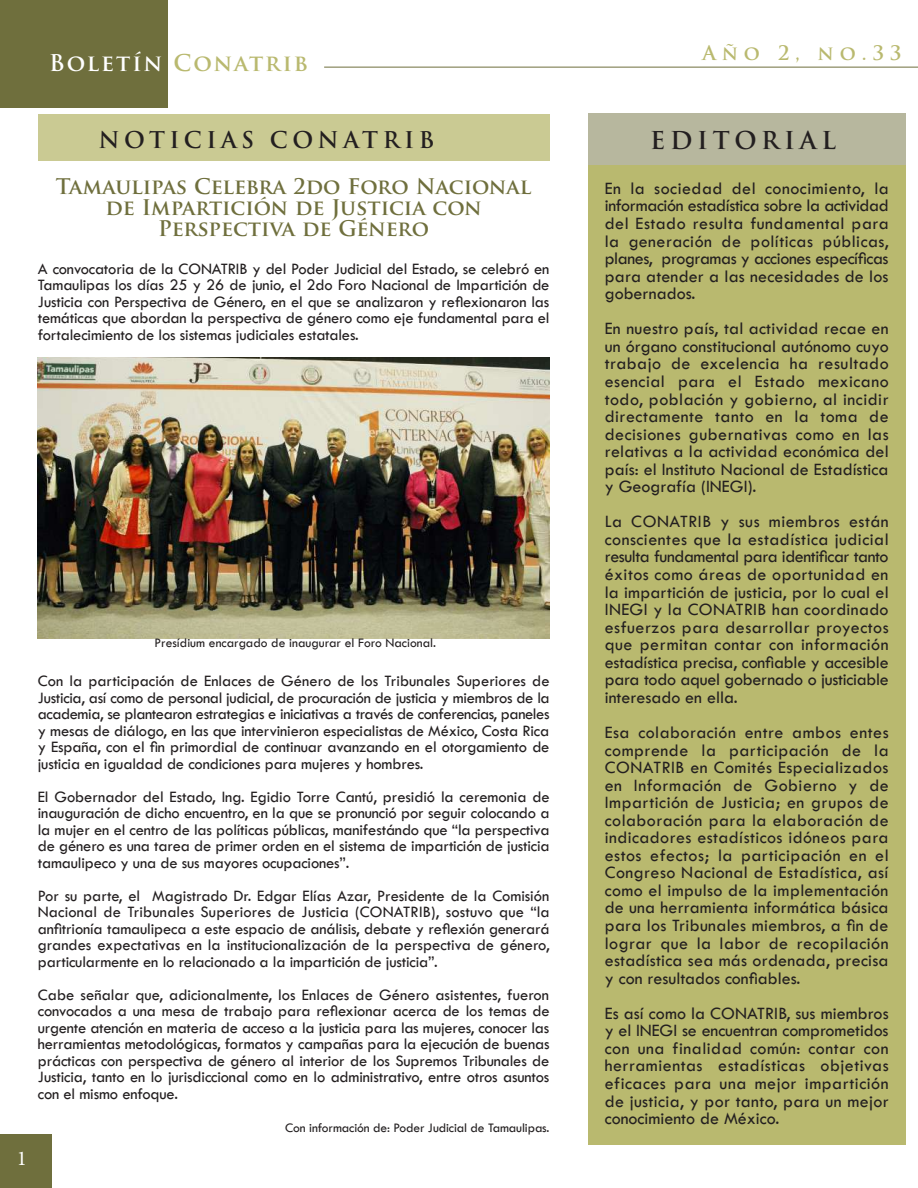
<style>
.page{position:relative;width:918px;height:1188px;background:#fff}
.page>*{position:absolute;margin:0;border:0;box-sizing:border-box;transform-origin:0 0}
.t1{font:700 24px "Trajan Pro";letter-spacing:.2em;color:#231f20}
.t2{font:700 22.5px "Trajan Pro";letter-spacing:.2em;color:#231f20}
.t3{font:700 22.5px "Trajan Pro";letter-spacing:.09em;color:#b9b96f}
.t4{font:700 21px/21px "Trajan Pro";color:#6f6f3d;text-align:center}
.t5{font:21px "Minion Pro";color:#fff}
.t6{font:700 19.5px "Trajan Pro";letter-spacing:.295em;color:#b9b96f}
.t7{font:500 18px/17.5px "Tw Cen";color:#231f20;text-align:justify}
.t8{font:500 16.5px/16.5px "Tw Cen";letter-spacing:-.01em;color:#231f20;text-align:justify}
.t9{font:500 13.5px "Tw Cen";letter-spacing:-.01em;color:#231f20}
.s1{color:#fff}
</style>
<div class="page">
<div style="left:0;top:1135px;width:52px;height:53px;background:#6f6f3d"></div>
<div style="left:0;top:0;width:168px;height:108px;background:#6f6f3d"></div>
<hr style="left:324px;top:67px;width:594px;height:1px;background:#6f6f3d">
<div style="left:588px;top:114px;width:318px;height:51px;background:#b7b79e"></div>
<div style="left:588px;top:165px;width:318px;height:980px;background:#b9b96f"></div>
<div style="left:38px;top:114px;width:511px;height:47px;background:#caca93"></div>
<img style="left:38px;top:357px;width:511px;height:281px">
<h2 class="t3" style="left:49px;top:49px;width:261px"><span class="s1">Boletín</span> Conatrib</h2>
<h2 class="t2" style="left:98px;top:126px;width:338px">NOTICIAS CONATRIB</h2>
<p class="t4" style="left:56px;top:176px;width:477px">Tamaulipas Celebra 2do Foro Nacional de Impartición de Justicia con<br>Perspectiva de Género</p>
<p class="t8" style="left:38px;top:260px;width:513px">A convocatoria de la CONATRIB y del Poder Judicial del Estado, se celebró en Tamaulipas los días 25 y 26 de junio, el 2do Foro Nacional de Impartición de Justicia con Perspectiva de Género, en el que se analizaron y reflexionaron las temáticas que abordan la perspectiva de género como eje fundamental para el fortalecimiento de los sistemas judiciales estatales.</p>
<p class="t5" style="left:17px;top:1144px;width:12px">1</p>
<p class="t9" style="left:154px;top:635px;width:283px">Presídium encargado de inaugurar el Foro Nacional.</p>
<p class="t8" style="left:38px;top:673px;width:513px">Con la participación de Enlaces de Género de los Tribunales Superiores de Justicia, así como de personal judicial, de procuración de justicia y miembros de la academia, se plantearon estrategias e iniciativas a través de conferencias, paneles y mesas de diálogo, en las que intervinieron especialistas de México, Costa Rica y España, con el fin primordial de continuar avanzando en el otorgamiento de justicia en igualdad de condiciones para mujeres y hombres.</p>
<p class="t8" style="left:38px;top:788px;width:513px">El Gobernador del Estado, Ing. Egidio Torre Cantú, presidió la ceremonia de inauguración de dicho encuentro, en la que se pronunció por seguir colocando a la mujer en el centro de las políticas públicas, manifestándo que “la perspectiva de género es una tarea de primer orden en el sistema de impartición de justicia tamaulipeco y una de sus mayores ocupaciones”.</p>
<p class="t8" style="left:38px;top:887px;width:513px">Por su parte, el Magistrado Dr. Edgar Elías Azar, Presidente de la Comisión Nacional de Tribunales Superiores de Justicia (CONATRIB), sostuvo que “la anfitrionía tamaulipeca a este espacio de análisis, debate y reflexión generará grandes expectativas en la institucionalización de la perspectiva de género, particularmente en lo relacionado a la impartición de justicia”.</p>
<p class="t8" style="left:38px;top:986px;width:513px">Cabe señalar que, adicionalmente, los Enlaces de Género asistentes, fueron convocados a una mesa de trabajo para reflexionar acerca de los temas de urgente atención en materia de acceso a la justicia para las mujeres, conocer las herramientas metodológicas, formatos y campañas para la ejecución de buenas prácticas con perspectiva de género al interior de los Supremos Tribunales de Justicia, tanto en lo jurisdiccional como en lo administrativo, entre otros asuntos con el mismo enfoque.</p>
<p class="t9" style="left:285px;top:1119px;width:266px">Con información de: Poder Judicial de Tamaulipas.</p>
<p class="t6" style="left:702px;top:40px;width:201px">Año 2, no.33</p>
<h1 class="t1" style="left:650px;top:125px;width:187px">EDITORIAL</h1>
<p class="t7" style="left:605px;top:179px;width:285px">En la sociedad del conocimiento, la información estadística sobre la actividad del Estado resulta fundamental para la generación de políticas públicas, planes, programas y acciones específicas para atender a las necesidades de los gobernados.</p>
<p class="t7" style="left:605px;top:320px;width:286px">En nuestro país, tal actividad recae en un órgano constitucional autónomo cuyo trabajo de excelencia ha resultado esencial para el Estado mexicano todo, población y gobierno, al incidir directamente tanto en la toma de decisiones gubernativas como en las relativas a la actividad económica del país: el Instituto Nacional de Estadística y Geografía (INEGI).</p>
<p class="t7" style="left:605px;top:513px;width:286px">La CONATRIB y sus miembros están conscientes que la estadística judicial resulta fundamental para identificar tanto éxitos como áreas de oportunidad en la impartición de justicia, por lo cual el INEGI y la CONATRIB han coordinado esfuerzos para desarrollar proyectos que permitan contar con información estadística precisa, confiable y accesible para todo aquel gobernado o justiciable interesado en ella.</p>
<p class="t7" style="left:605px;top:723px;width:285px">Esa colaboración entre ambos entes comprende la participación de la CONATRIB en Comités Especializados en Información de Gobierno y de Impartición de Justicia; en grupos de colaboración para la elaboración de indicadores estadísticos idóneos para estos efectos; la participación en el Congreso Nacional de Estadística, así como el impulso de la implementación de una herramienta informática básica para los Tribunales miembros, a fin de lograr que la labor de recopilación estadística sea más ordenada, precisa y con resultados confiables.</p>
<p class="t7" style="left:605px;top:1004px;width:286px">Es así como la CONATRIB, sus miembros y el INEGI se encuentran comprometidos con una finalidad común: contar con herramientas estadísticas objetivas eficaces para una mejor impartición de justicia, y por tanto, para un mejor conocimiento de México.</p>
</div>
